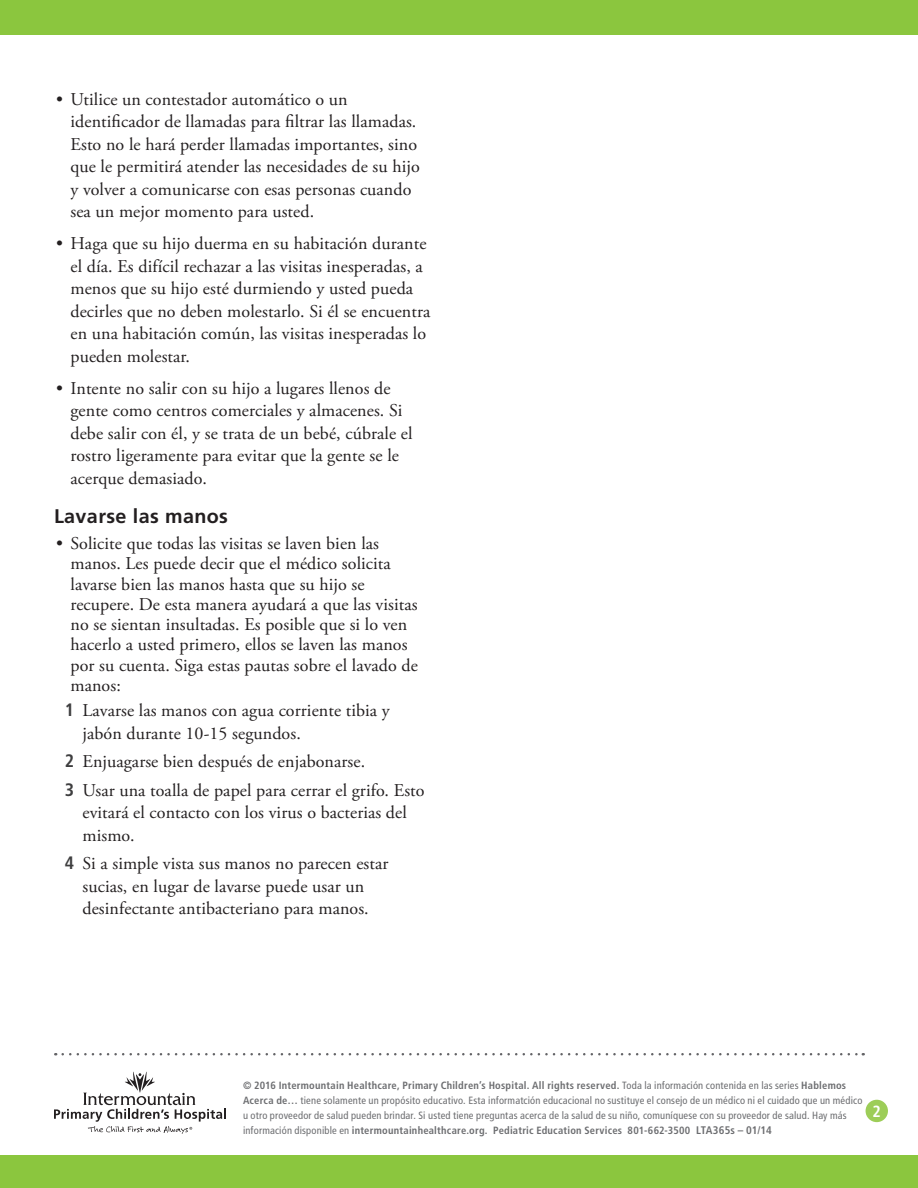
<style>
.page{position:relative;width:918px;height:1188px;background:#fff}
.page>*{position:absolute;margin:0;border:0;box-sizing:border-box;transform-origin:0 0}
.t1{font:700 19.65px "Frutiger LT Std";letter-spacing:.02em;color:#231f20}
.t2{font:18px/22.5px "Adobe Garamond Pro";letter-spacing:.005em;color:#231f20}
.t3{font:700 condensed 16.2px "Frutiger LT Std";color:#fff}
.t4{font:condensed 10.5px/15px "Frutiger LT Std";letter-spacing:.015em;color:#6c6d70}
.s1{font-family:"Frutiger LT Std";font-weight:700;font-stretch:condensed;color:#3e3e3f}
.s2{font-weight:700}
.s3{font-weight:700;font-size:10.95px}
</style>
<div class="page">
<div style="left:866px;top:1100px;width:22px;height:22px;background:#9dcd58;border-radius:50%"></div>
<div style="left:0;top:1156px;width:918px;height:32px;background:#8bc63e"></div>
<div style="left:0;top:0;width:918px;height:35px;background:#8bc63e"></div>
<svg style="left:63px;top:1053px;width:801px;height:2px"></svg>
<svg style="left:54px;top:1072px;width:172px;height:62px"></svg>
<p class="t2" style="left:71px;top:89px;width:351px;text-indent:-14px">• Utilice un contestador automático o un identificador de llamadas para filtrar las llamadas.<br>Esto no le hará perder llamadas importantes, sino que le permitirá atender las necesidades de su hijo y volver a comunicarse con esas personas cuando sea un mejor momento para usted.</p>
<p class="t2" style="left:71px;top:233px;width:361px;text-indent:-14px">• Haga que su hijo duerma en su habitación durante el día. Es difícil rechazar a las visitas inesperadas, a menos que su hijo esté durmiendo y usted pueda decirles que no deben molestarlo. Si él se encuentra en una habitación común, las visitas inesperadas lo pueden molestar.</p>
<p class="t2" style="left:71px;top:377px;width:344px;text-indent:-14px">• Intente no salir con su hijo a lugares llenos de gente como centros comerciales y almacenes. Si debe salir con él, y se trata de un bebé, cúbrale el rostro ligeramente para evitar que la gente se le acerque demasiado.</p>
<p class="t1" style="left:54px;top:505px;width:176px">Lavarse las manos</p>
<p class="t2" style="left:71px;top:534px;width:349px;line-height:20.2px;text-indent:-14px">• Solicite que todas las visitas se laven bien las manos. Les puede decir que el médico solicita lavarse bien las manos hasta que su hijo se recupere. De esta manera ayudará a que las visitas no se sientan insultadas. Es posible que si lo ven hacerlo a usted primero, ellos se laven las manos por su cuenta. Siga estas pautas sobre el lavado de manos:</p>
<p class="t2" style="left:83px;top:700px;width:309px;text-indent:-18px"><span class="s1">1</span> Lavarse las manos con agua corriente tibia y jabón durante 10-15 segundos.</p>
<p class="t2" style="left:65px;top:748px;width:361px;line-height:28.5px"><span class="s1">2</span> Enjuagarse bien después de enjabonarse.<br><span class="s1">3</span> Usar una toalla de papel para cerrar el grifo. Esto</p>
<p class="t2" style="left:83px;top:802px;width:326px">evitará el contacto con los virus o bacterias del mismo.</p>
<p class="t2" style="left:65px;top:853px;width:325px;text-align:center"><span class="s1">4</span> Si a simple vista sus manos no parecen estar sucias, en lugar de lavarse puede usar un desinfectante antibacteriano para manos.</p>
<p class="t4" style="left:243px;top:1078px;width:621px"><span class="s2">© 2016 Intermountain Healthcare, Primary Children’s Hospital. All rights reserved.</span> Toda la información contenida en las series <span class="s2">Hablemos Acerca de…</span> tiene solamente un propósito educativo. Esta informatción educacional no sustituye el consejo de un médico ni el cuidado que un médico u otro proveedor de salud pueden brindar. Si usted tiene preguntas acerca de la salud de su niño, comuníquese con su proveedor de salud. Hay más información disponible en <span class="s2">intermountainhealthcare.org. Pediatric Education Services 801-662-3500</span> <span class="s3">LTA365s – 01/14</span></p>
<p class="t3" style="left:873px;top:1101px;width:10px">2</p>
</div>
